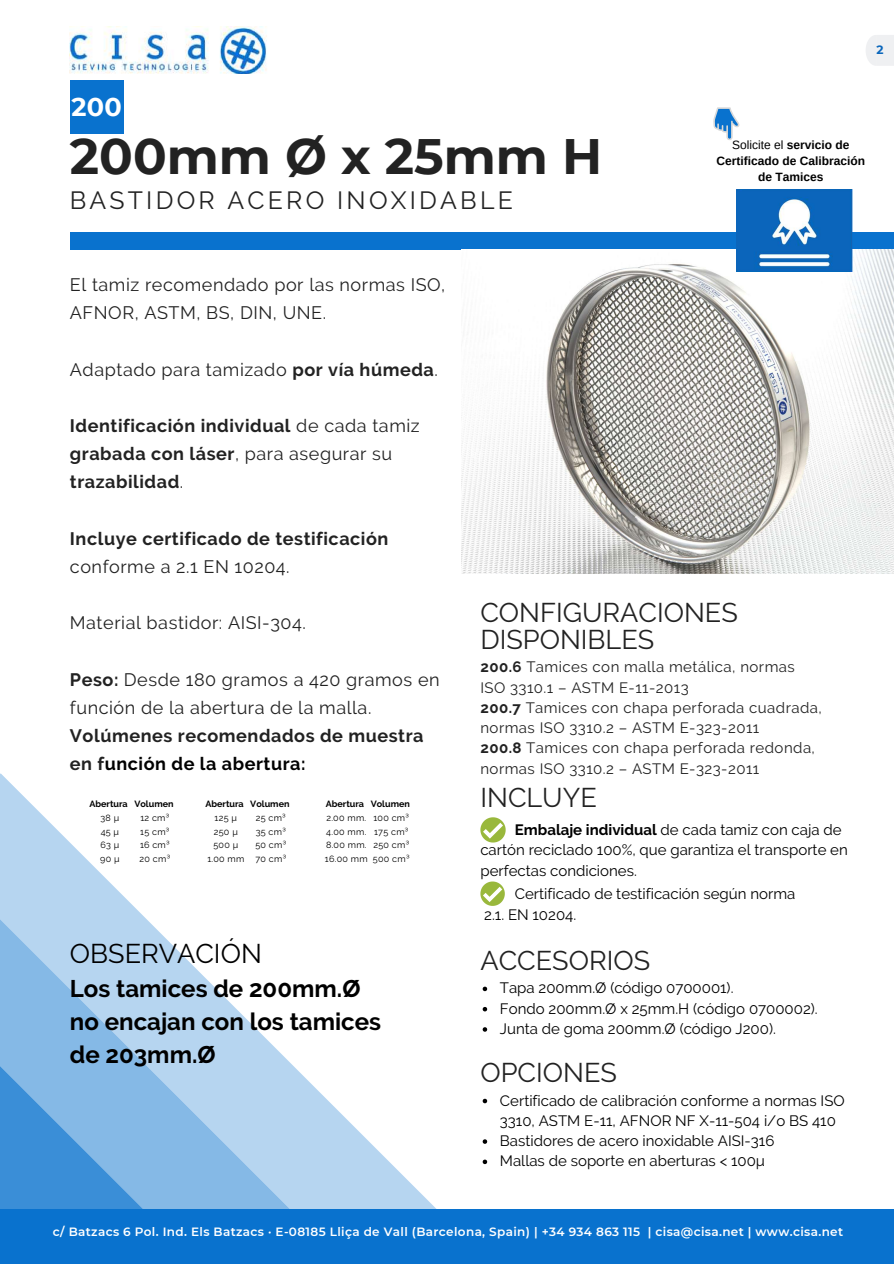
<style>
.page{position:relative;width:894px;height:1264px;background:#fff}
.page>*{position:absolute;margin:0;border:0;box-sizing:border-box;transform-origin:0 0}
.t1{font:700 49.65px "Montserrat";color:#222}
.t2{font:27px/27px "Raleway";color:#222}
.t3{font:27px "Raleway";color:#000}
.t4{font:700 25.5px "Montserrat";color:#fff}
.t5{font:24.9px "Raleway";letter-spacing:.13em;color:#222}
.t6{font:700 24px/32.7px "Raleway";color:#000}
.t7{font:18px/28.2px "Raleway";letter-spacing:.03em;color:#222}
.t8{font:700 18px/28.2px "Raleway";letter-spacing:.03em;color:#222}
.t9{font:15px/20.2px "Raleway";color:#000}
.t10{font:15px/20.2px "Raleway";letter-spacing:.03em;color:#222}
.t11{font:600 12px "Montserrat";letter-spacing:.03em;color:#fff}
.t12{font:700 12px/15.8px "Arimo";color:#000;text-align:center}
.t13{font:700 12px "Montserrat";color:#0a66bb}
.t14{font:9px/13.5px "Raleway";letter-spacing:.03em;color:#000;text-align:justify}
.t15{font:700 9px "Raleway";color:#000}
.s1{font-weight:400}
.s2{font-weight:700}
.s3{color:#000}
</style>
<div class="page">
<svg style="left:0;top:773px;width:437px;height:436px"></svg>
<svg style="left:0;top:918px;width:294px;height:291px;fill:#b6d5f0"></svg>
<svg style="left:0;top:1065px;width:148px;height:144px;background:#61a4de"></svg>
<div style="left:70px;top:232px;width:823px;height:17px;background:#0972ce"></div>
<div style="left:0;top:1209px;width:893px;height:54px;background:#0972ce"></div>
<img style="left:461px;top:249px;width:432px;height:324px">
<svg style="left:480px;top:817px;width:25px;height:25px"></svg>
<svg style="left:480px;top:881px;width:24px;height:24px"></svg>
<svg style="left:482px;top:986px;width:5px;height:5px"></svg>
<svg style="left:482px;top:1007px;width:5px;height:4px"></svg>
<svg style="left:482px;top:1027px;width:5px;height:4px"></svg>
<svg style="left:482px;top:1098px;width:5px;height:5px"></svg>
<svg style="left:482px;top:1139px;width:5px;height:4px"></svg>
<svg style="left:482px;top:1159px;width:5px;height:5px"></svg>
<svg style="left:713px;top:107px;width:26px;height:33px"></svg>
<svg style="left:866px;top:35px;width:27px;height:31px"></svg>
<div style="left:70px;top:81px;width:53px;height:53px;background:#0972ce"></div>
<img style="left:736px;top:189px;width:116px;height:82px">
<img style="left:70px;top:27px;width:197px;height:47px">
<h3 class="t4" style="left:71px;top:91px;width:52px">200</h3>
<h1 class="t1" style="left:70px;top:125px;width:533px">200mm Ø x 25mm H</h1>
<h3 class="t5" style="left:70px;top:185px;width:444px">BASTIDOR ACERO INOXIDABLE</h3>
<p class="t13" style="left:876px;top:43px;width:9px">2</p>
<p class="t12" style="left:716px;top:137px;width:150px"><span class="s1">Solicite el</span> servicio de<br>Certificado de Calibración de Tamices</p>
<p class="t7" style="left:70px;top:271px;width:377px">El tamiz recomendado por las normas ISO,<br>AFNOR, ASTM, BS, DIN, UNE.</p>
<p class="t7" style="left:70px;top:355px;width:369px">Adaptado para tamizado <span class="s2">por vía húmeda</span>.</p>
<p class="t8" style="left:70px;top:411px;width:351px">Identificación individual <span class="s1">de cada tamiz </span>grabada con láser<span class="s1">, para asegurar su </span>trazabilidad<span class="s1">.</span></p>
<p class="t8" style="left:70px;top:524px;width:320px">Incluye certificado de testificación</p>
<p class="t7" style="left:70px;top:552px;width:221px">conforme a 2.1 EN 10204.</p>
<p class="t7" style="left:70px;top:608px;width:237px">Material bastidor: AISI-304.</p>
<p class="t7" style="left:70px;top:665px;width:371px"><span class="s2">Peso:</span> Desde 180 gramos a 420 gramos en función de la abertura de la malla.</p>
<p class="t8" style="left:70px;top:721px;width:355px">Volúmenes recomendados de muestra en f<span class="s3">unción de la abertura:</span></p>
<p class="t15" style="left:89px;top:798px;width:40px">Abertura</p>
<p class="t14" style="left:100px;top:811px;width:21px">38 µ 45 µ 63 µ 90 µ</p>
<p class="t15" style="left:134px;top:798px;width:41px">Volumen</p>
<p class="t14" style="left:139px;top:811px;width:32px">12 cm³<br>15 cm³<br>16 cm³<br>20 cm³</p>
<p class="t15" style="left:205px;top:798px;width:40px">Abertura</p>
<p class="t14" style="left:207px;top:811px;width:39px;text-align:center">125 µ<br>250 µ<br>500 µ<br>1.00 mm</p>
<p class="t15" style="left:250px;top:798px;width:41px">Volumen</p>
<p class="t14" style="left:255px;top:811px;width:32px">25 cm³<br>35 cm³<br>50 cm³<br>70 cm³</p>
<h2 class="t3" style="left:70px;top:937px;width:193px">OBSERVACIÓN</h2>
<p class="t15" style="left:326px;top:798px;width:40px">Abertura</p>
<p class="t14" style="left:325px;top:811px;width:44px;text-align:left">2.00 mm.<br>4.00 mm.<br>8.00 mm.<br>16.00 mm</p>
<p class="t15" style="left:370px;top:798px;width:41px">Volumen</p>
<p class="t14" style="left:373px;top:811px;width:38px;text-align:left">100 cm³<br>175 cm³<br>250 cm³<br>500 cm³</p>
<h3 class="t6" style="left:70px;top:972px;width:312px">Los tamices de 200mm.Ø no encajan con los tamices de 203mm.Ø</h3>
<h2 class="t2" style="left:480px;top:599px;width:259px">CONFIGURACIONES<br>DISPONIBLES</h2>
<p class="t10" style="left:480px;top:657px;width:343px"><span class="s2">200.6</span> Tamices con malla metálica, normas ISO 3310.1 – ASTM E-11-2013<br><span class="s2">200.7</span> Tamices con chapa perforada cuadrada, normas ISO 3310.2 – ASTM E-323-2011<br><span class="s2">200.8</span> Tamices con chapa perforada redonda, normas ISO 3310.2 – ASTM E-323-2011</p>
<h2 class="t2" style="left:480px;top:784px;width:118px">INCLUYE</h2>
<p class="t9" style="left:480px;top:819px;width:369px;text-indent:34px"><span class="s2">Embalaje individual</span> de cada tamiz con caja de cartón reciclado 100%, que garantiza el transporte en perfectas condiciones.</p>
<p class="t9" style="left:484px;top:883px;width:312px;line-height:21px;text-indent:31px">Certificado de testificación según norma<br>2.1. EN 10204.</p>
<h2 class="t2" style="left:480px;top:946px;width:171px">ACCESORIOS</h2>
<p class="t9" style="left:500px;top:978px;width:319px">Tapa 200mm.Ø (código 0700001).<br>Fondo 200mm.Ø x 25mm.H (código 0700002).<br>Junta de goma 200mm.Ø (código J200).</p>
<h2 class="t2" style="left:480px;top:1058px;width:138px">OPCIONES</h2>
<p class="t9" style="left:500px;top:1090px;width:346px">Certificado de calibración conforme a normas ISO 3310, ASTM E-11, AFNOR NF X-11-504 i/o BS 410<br>Bastidores de acero inoxidable AISI-316<br>Mallas de soporte en aberturas &lt; 100µ</p>
<p class="t11" style="left:53px;top:1224px;width:791px">c/ Batzacs 6 Pol. Ind. Els Batzacs · E-08185 Lliça de Vall (Barcelona, Spain) | +34 934 863 115 | cisa@cisa.net | www.cisa.net</p>
</div>
